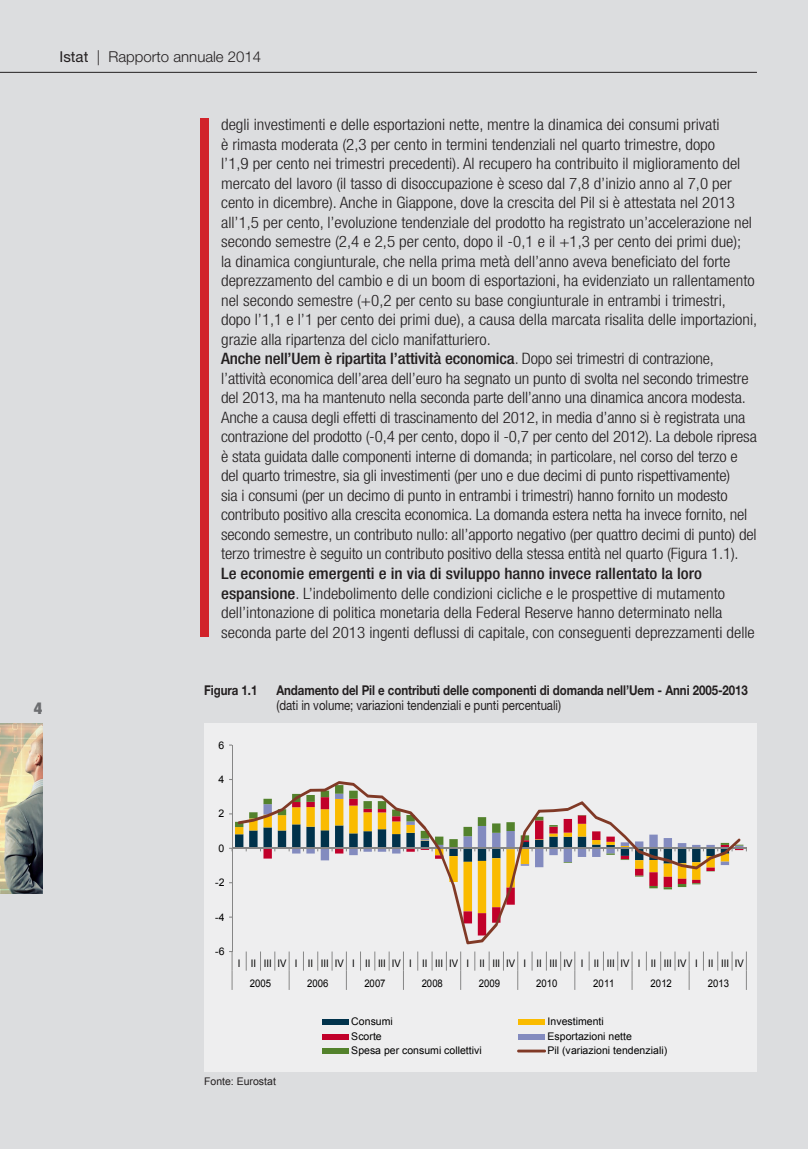
<style>
.page{position:relative;width:808px;height:1149px;background:#fff}
.page>*{position:absolute;margin:0;border:0;box-sizing:border-box;transform-origin:0 0}
.t1{font:900 condensed 16.5px "Helvetica Neue LT Std";color:#6c6d70}
.t2{font:300 condensed 15.75px/19.5px "Helvetica Neue LT Std";color:#231f20;scale:1.08 1}
.t3{font:300 15px "Helvetica Neue LT Std";color:#231f20}
.t4{font:700 13.5px "Helvetica Neue LT Std";letter-spacing:-.005em;color:#231f20;scale:.85 1}
.t5{font:13.5px "Helvetica Neue LT Std";letter-spacing:-.005em;color:#231f20;scale:.85 1}
.t6{font:10.5px/19.2px "Arial";color:#000;scale:.91 1}
.t7{font:10.5px "Arial";color:#000}
.t8{font:10.5px "Arial";color:#231f20}
.s1{font-weight:400}
.s2{font-weight:500}
</style>
<div class="page">
<div style="left:0;top:0;width:808px;height:1148px;background:#dcdddf"></div>
<hr style="left:0;top:72px;width:757px;height:1px;background:#231f20">
<img style="left:0;top:723px;width:42px;height:170px">
<div style="left:200px;top:118px;width:8px;height:519px;background:#d1232a"></div>
<div style="left:204px;top:723px;width:553px;height:348px;background:#eeeeef"></div>
<hr style="left:232px;top:744px;width:1px;height:207px;background:#868686">
<svg style="left:246px;top:951px;width:1px;height:19px"></svg>
<svg style="left:260px;top:951px;width:1px;height:19px"></svg>
<svg style="left:274px;top:951px;width:1px;height:19px"></svg>
<svg style="left:303px;top:951px;width:1px;height:19px"></svg>
<svg style="left:317px;top:951px;width:1px;height:19px"></svg>
<svg style="left:332px;top:951px;width:1px;height:19px"></svg>
<svg style="left:360px;top:951px;width:1px;height:19px"></svg>
<svg style="left:374px;top:951px;width:1px;height:19px"></svg>
<svg style="left:389px;top:951px;width:1px;height:19px"></svg>
<svg style="left:417px;top:951px;width:1px;height:19px"></svg>
<svg style="left:432px;top:951px;width:1px;height:19px"></svg>
<svg style="left:446px;top:951px;width:1px;height:19px"></svg>
<svg style="left:474px;top:951px;width:1px;height:19px"></svg>
<svg style="left:489px;top:951px;width:1px;height:19px"></svg>
<svg style="left:503px;top:951px;width:1px;height:19px"></svg>
<svg style="left:531px;top:951px;width:1px;height:19px"></svg>
<svg style="left:546px;top:951px;width:1px;height:19px"></svg>
<svg style="left:560px;top:951px;width:1px;height:19px"></svg>
<svg style="left:589px;top:951px;width:1px;height:19px"></svg>
<svg style="left:603px;top:951px;width:1px;height:19px"></svg>
<svg style="left:617px;top:951px;width:1px;height:19px"></svg>
<svg style="left:646px;top:951px;width:1px;height:19px"></svg>
<svg style="left:660px;top:951px;width:1px;height:19px"></svg>
<svg style="left:674px;top:951px;width:1px;height:19px"></svg>
<svg style="left:703px;top:951px;width:1px;height:19px"></svg>
<svg style="left:717px;top:951px;width:1px;height:19px"></svg>
<svg style="left:731px;top:951px;width:1px;height:19px"></svg>
<svg style="left:229px;top:951px;width:4px;height:38px"></svg>
<svg style="left:289px;top:951px;width:1px;height:38px"></svg>
<svg style="left:346px;top:951px;width:1px;height:38px"></svg>
<svg style="left:403px;top:951px;width:1px;height:38px"></svg>
<svg style="left:460px;top:951px;width:1px;height:38px"></svg>
<svg style="left:517px;top:951px;width:1px;height:38px"></svg>
<svg style="left:574px;top:951px;width:1px;height:38px"></svg>
<svg style="left:631px;top:951px;width:1px;height:38px"></svg>
<svg style="left:689px;top:951px;width:1px;height:38px"></svg>
<svg style="left:746px;top:951px;width:1px;height:38px"></svg>
<svg style="left:238px;top:781px;width:503px;height:163px"></svg>
<div style="left:322px;top:1018px;width:27px;height:6px;background:#00324b"></div>
<div style="left:518px;top:1018px;width:27px;height:6px;background:#fabb00"></div>
<div style="left:322px;top:1033px;width:27px;height:5px;background:#c1002a"></div>
<div style="left:518px;top:1033px;width:27px;height:5px;background:#838bbf"></div>
<div style="left:322px;top:1047px;width:27px;height:6px;background:#53822c"></div>
<hr style="left:517px;top:1049px;width:29px;height:3px;background:#803926">
<p class="t3" style="left:60px;top:47px;width:203px"><span class="s1">Istat</span> | Rapporto annuale 2014</p>
<p class="t1" style="left:34px;top:697px;width:10px">4</p>
<p class="t2" style="left:221px;top:115px;width:498px">degli investimenti e delle esportazioni nette, mentre la dinamica dei consumi privati<br>è rimasta moderata (2,3 per cento in termini tendenziali nel quarto trimestre, dopo<br>l’1,9 per cento nei trimestri precedenti). Al recupero ha contribuito il miglioramento del mercato del lavoro (il tasso di disoccupazione è sceso dal 7,8 d’inizio anno al 7,0 per cento in dicembre). Anche in Giappone, dove la crescita del Pil si è attestata nel 2013 all’1,5 per cento, l’evoluzione tendenziale del prodotto ha registrato un’accelerazione nel secondo semestre (2,4 e 2,5 per cento, dopo il -0,1 e il +1,3 per cento dei primi due);<br>la dinamica congiunturale, che nella prima metà dell’anno aveva beneficiato del forte deprezzamento del cambio e di un boom di esportazioni, ha evidenziato un rallentamento nel secondo semestre (+0,2 per cento su base congiunturale in entrambi i trimestri, dopo l’1,1 e l’1 per cento dei primi due), a causa della marcata risalita delle importazioni, grazie alla ripartenza del ciclo manifatturiero.<br><span class="s2">Anche nell’Uem è ripartita l’attività economica</span>. Dopo sei trimestri di contrazione, l’attività economica dell’area dell’euro ha segnato un punto di svolta nel secondo trimestre del 2013, ma ha mantenuto nella seconda parte dell’anno una dinamica ancora modesta.<br>Anche a causa degli effetti di trascinamento del 2012, in media d’anno si è registrata una contrazione del prodotto (-0,4 per cento, dopo il -0,7 per cento del 2012). La debole ripresa è stata guidata dalle componenti interne di domanda; in particolare, nel corso del terzo e del quarto trimestre, sia gli investimenti (per uno e due decimi di punto rispettivamente)<br>sia i consumi (per un decimo di punto in entrambi i trimestri) hanno fornito un modesto contributo positivo alla crescita economica. La domanda estera netta ha invece fornito, nel secondo semestre, un contributo nullo: all’apporto negativo (per quattro decimi di punto) del terzo trimestre è seguito un contributo positivo della stessa entità nel quarto (Figura 1.1).</p>
<p class="t2" style="left:221px;top:563px;width:496px"><span class="s2">Le economie emergenti e in via di sviluppo hanno invece rallentato la loro espansione</span>. L’indebolimento delle condizioni cicliche e le prospettive di mutamento dell’intonazione di politica monetaria della Federal Reserve hanno determinato nella seconda parte del 2013 ingenti deflussi di capitale, con conseguenti deprezzamenti delle</p>
<p class="t4" style="left:204px;top:681px;width:64px">Figura 1.1</p>
<p class="t4" style="left:276px;top:681px;width:556px">Andamento del Pil e contributi delle componenti di domanda nell’Uem - Anni 2005-2013</p>
<p class="t5" style="left:276px;top:696px;width:336px">(dati in volume; variazioni tendenziali e punti percentuali)</p>
<p class="t7" style="left:218px;top:737px;width:7px">6</p>
<p class="t7" style="left:218px;top:772px;width:7px">4</p>
<p class="t7" style="left:218px;top:806px;width:7px">2</p>
<p class="t7" style="left:218px;top:840px;width:7px">0</p>
<p class="t7" style="left:215px;top:875px;width:11px">-2</p>
<p class="t7" style="left:215px;top:909px;width:11px">-4</p>
<p class="t7" style="left:215px;top:944px;width:11px">-6</p>
<p class="t6" style="left:250px;top:953px;width:544px;text-indent:-12px">I II III IV I II III IV I II III IV I II III IV I II III IV I II III IV I II III IV I II III IV I II III IV<br>2005</p>
<p class="t6" style="left:307px;top:973px;width:25px">2006</p>
<p class="t6" style="left:364px;top:973px;width:25px">2007</p>
<p class="t6" style="left:422px;top:973px;width:25px">2008</p>
<p class="t6" style="left:479px;top:973px;width:25px">2009</p>
<p class="t6" style="left:536px;top:973px;width:25px">2010</p>
<p class="t6" style="left:593px;top:973px;width:25px">2011</p>
<p class="t6" style="left:651px;top:973px;width:25px">2012</p>
<p class="t6" style="left:708px;top:973px;width:25px">2013</p>
<p class="t7" style="left:351px;top:1014px;width:43px">Consumi</p>
<p class="t7" style="left:547px;top:1014px;width:58px">Investimenti</p>
<p class="t7" style="left:351px;top:1028px;width:32px">Scorte</p>
<p class="t7" style="left:547px;top:1028px;width:86px">Esportazioni nette</p>
<p class="t7" style="left:351px;top:1043px;width:132px">Spesa per consumi collettivi</p>
<p class="t7" style="left:547px;top:1043px;width:121px">Pil (variazioni tendenziali)</p>
<p class="t8" style="left:204px;top:1074px;width:73px">Fonte: Eurostat</p>
</div>
